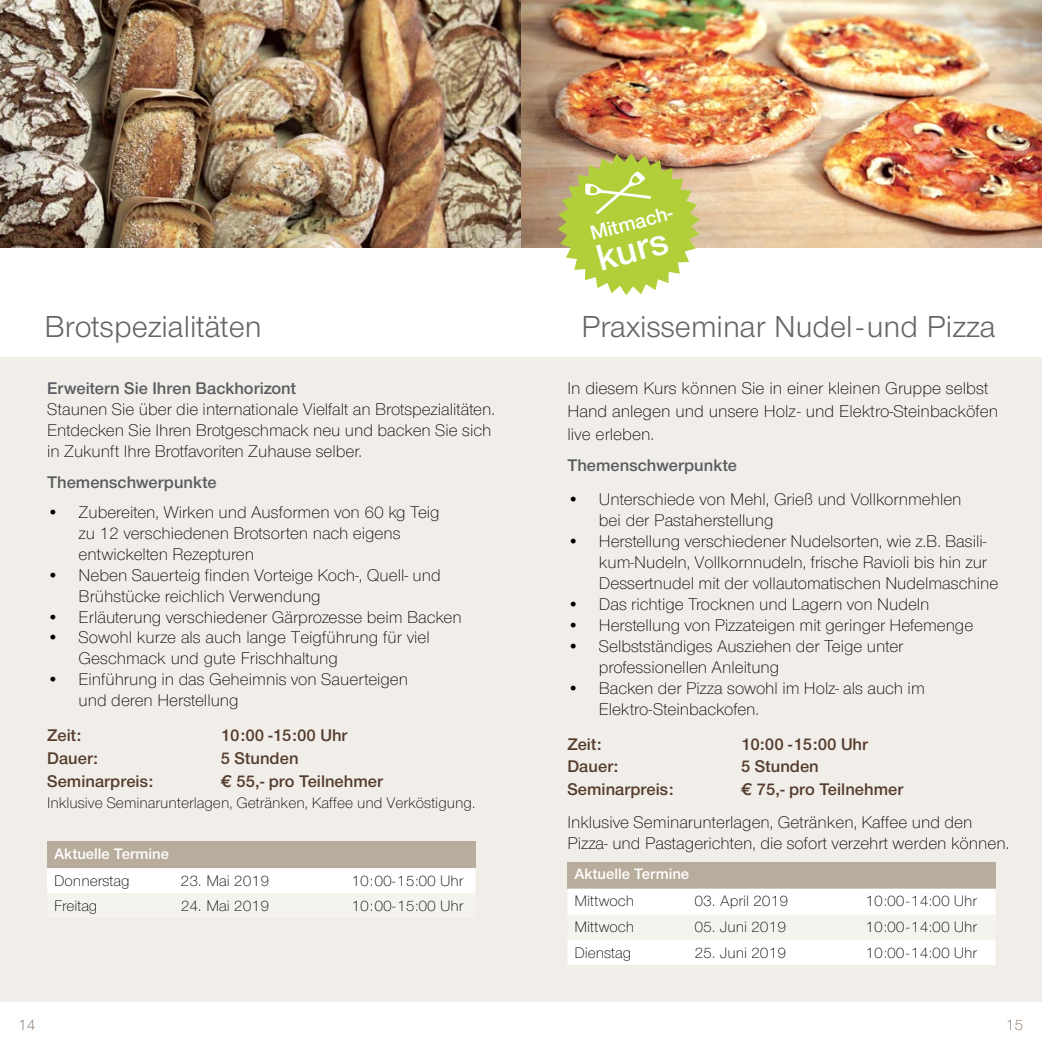
<style>
.page{position:relative;width:1042px;height:1042px;background:#fff}
.page>*{position:absolute;margin:0;border:0;box-sizing:border-box;transform-origin:0 0}
.t1{font:38.5px "Nimbus San Nov Sem Bol";color:#fff}
.t2{font:31.5px "Nimbus San Nov";color:#636569}
.t3{font:21px "Nimbus San Nov Sem Bol";color:#fff}
.t4{font:300 17.68px/22.9px "Nimbus San Nov";color:#000}
.t5{font:300 17.5px/21px "Nimbus San Nov";color:#000}
.t6{font:17.5px "Nimbus San Nov Sem Bol";color:#553c2d}
.t7{font:17.5px "Nimbus San Nov Sem Bol";color:#595c5f}
.t8{font:300 15.75px "Nimbus San Nov";color:#000}
.t9{font:15.75px "Nimbus San Nov Sem Bol";color:#fff}
.t10{font:300 15.75px "Nimbus San Nov";color:#76604f}
</style>
<div class="page">
<div style="left:0;top:357px;width:1042px;height:645px;background:#f1eee9"></div>
<div style="left:47px;top:841px;width:428px;height:27px;background:#b8ad9c"></div>
<div style="left:47px;top:868px;width:428px;height:25px;background:#fff"></div>
<img style="left:0;top:0;width:1042px;height:247px">
<div style="left:567px;top:862px;width:428px;height:26px;background:#b8ad9c"></div>
<svg style="left:567px;top:888px;width:428px;height:77px"></svg>
<svg style="left:558px;top:153px;width:142px;height:142px"></svg>
<h2 class="t2" style="left:45px;top:308px;width:219px">Brotspezialitäten</h2>
<p class="t7" style="left:47px;top:378px;width:251px">Erweitern Sie Ihren Backhorizont</p>
<p class="t5" style="left:47px;top:398px;width:449px">Staunen Sie über die internationale Vielfalt an Brotspezialitäten.<br>Entdecken Sie Ihren Brotgeschmack neu und backen Sie sich in Zukunft Ihre Brotfavoriten Zuhause selber.</p>
<p class="t7" style="left:47px;top:472px;width:171px">Themenschwerpunkte</p>
<p class="t5" style="left:79px;top:502px;width:362px;text-indent:-32px">• Zubereiten, Wirken und Ausformen von 60 kg Teig zu 12 verschiedenen Brotsorten nach eigens entwickelten Rezepturen</p>
<p class="t5" style="left:79px;top:565px;width:364px;text-indent:-32px">• Neben Sauerteig finden Vorteige Koch-, Quell- und<br>Brühstücke reichlich Verwendung</p>
<p class="t5" style="left:47px;top:607px;width:416px">• Erläuterung verschiedener Gärprozesse beim Backen</p>
<p class="t5" style="left:79px;top:627px;width:353px;text-indent:-32px">• Sowohl kurze als auch lange Teigführung für viel<br>Geschmack und gute Frischhaltung</p>
<p class="t5" style="left:79px;top:669px;width:331px;text-indent:-32px">• Einführung in das Geheimnis von Sauerteigen und deren Herstellung</p>
<p class="t6" style="left:47px;top:725px;width:36px">Zeit:</p>
<p class="t6" style="left:221px;top:725px;width:128px">10:00 -15:00 Uhr</p>
<p class="t6" style="left:47px;top:748px;width:53px">Dauer:</p>
<p class="t6" style="left:221px;top:748px;width:79px">5 Stunden</p>
<p class="t6" style="left:47px;top:771px;width:108px">Seminarpreis:</p>
<p class="t6" style="left:221px;top:771px;width:164px">€ 55,- pro Teilnehmer</p>
<p class="t8" style="left:47px;top:793px;width:430px">Inklusive Seminarunterlagen, Getränken, Kaffee und Verköstigung.</p>
<p class="t9" style="left:54px;top:844px;width:116px">Aktuelle Termine</p>
<p class="t8" style="left:54px;top:871px;width:77px">Donnerstag</p>
<p class="t8" style="left:181px;top:871px;width:90px">23. Mai 2019</p>
<p class="t8" style="left:351px;top:871px;width:114px">10:00-15:00 Uhr</p>
<p class="t8" style="left:54px;top:896px;width:45px">Freitag</p>
<p class="t8" style="left:181px;top:896px;width:90px">24. Mai 2019</p>
<p class="t8" style="left:351px;top:896px;width:114px">10:00-15:00 Uhr</p>
<p class="t3" style="left:587px;top:222px;width:91px;rotate:-15deg">Mitmach-</p>
<h1 class="t1" style="left:591px;top:237px;width:74px;rotate:-15deg">kurs</h1>
<h2 class="t2" style="left:581px;top:309px;width:416px">Praxisseminar Nudel-und Pizza</h2>
<p class="t4" style="left:567px;top:377px;width:432px">In diesem Kurs können Sie in einer kleinen Gruppe selbst<br>Hand anlegen und unsere Holz- und Elektro-Steinbacköfen live erleben.</p>
<p class="t7" style="left:567px;top:455px;width:171px">Themenschwerpunkte</p>
<p class="t5" style="left:599px;top:488px;width:364px;text-indent:-32px">• Unterschiede von Mehl, Grieß und Vollkornmehlen bei der Pastaherstellung</p>
<p class="t5" style="left:599px;top:530px;width:401px;text-indent:-32px">• Herstellung verschiedener Nudelsorten, wie z.B. Basili&shy;kum-Nudeln, Vollkornnudeln, frische Ravioli bis hin zur<br>Dessertnudel mit der vollautomatischen Nudelmaschine</p>
<p class="t5" style="left:567px;top:593px;width:364px">• Das richtige Trocknen und Lagern von Nudeln</p>
<p class="t5" style="left:567px;top:614px;width:407px">• Herstellung von Pizzateigen mit geringer Hefemenge</p>
<p class="t5" style="left:599px;top:635px;width:306px;text-indent:-32px">• Selbstständiges Ausziehen der Teige unter professionellen Anleitung</p>
<p class="t5" style="left:599px;top:677px;width:327px;text-indent:-32px">• Backen der Pizza sowohl im Holz- als auch im<br>Elektro-Steinbackofen.</p>
<p class="t6" style="left:567px;top:733px;width:36px">Zeit:</p>
<p class="t6" style="left:741px;top:733px;width:129px">10:00 -15:00 Uhr</p>
<p class="t6" style="left:567px;top:756px;width:53px">Dauer:</p>
<p class="t6" style="left:741px;top:756px;width:79px">5 Stunden</p>
<p class="t6" style="left:567px;top:779px;width:108px">Seminarpreis:</p>
<p class="t6" style="left:741px;top:779px;width:164px">€ 75,- pro Teilnehmer</p>
<p class="t5" style="left:567px;top:812px;width:443px">Inklusive Seminarunterlagen, Getränken, Kaffee und den<br>Pizza- und Pastagerichten, die sofort verzehrt werden können.</p>
<p class="t9" style="left:574px;top:865px;width:116px">Aktuelle Termine</p>
<p class="t8" style="left:574px;top:892px;width:61px">Mittwoch</p>
<p class="t8" style="left:694px;top:892px;width:95px">03. April 2019</p>
<p class="t8" style="left:865px;top:892px;width:113px">10:00-14:00 Uhr</p>
<p class="t8" style="left:574px;top:918px;width:61px">Mittwoch</p>
<p class="t8" style="left:694px;top:918px;width:93px">05. Juni 2019</p>
<p class="t8" style="left:865px;top:918px;width:113px">10:00-14:00 Uhr</p>
<p class="t8" style="left:574px;top:943px;width:58px">Dienstag</p>
<p class="t8" style="left:694px;top:943px;width:93px">25. Juni 2019</p>
<p class="t8" style="left:865px;top:943px;width:113px">10:00-14:00 Uhr</p>
<p class="t10" style="left:18px;top:1015px;width:19px">14</p>
<p class="t10" style="left:1005px;top:1015px;width:19px">15</p>
</div>
